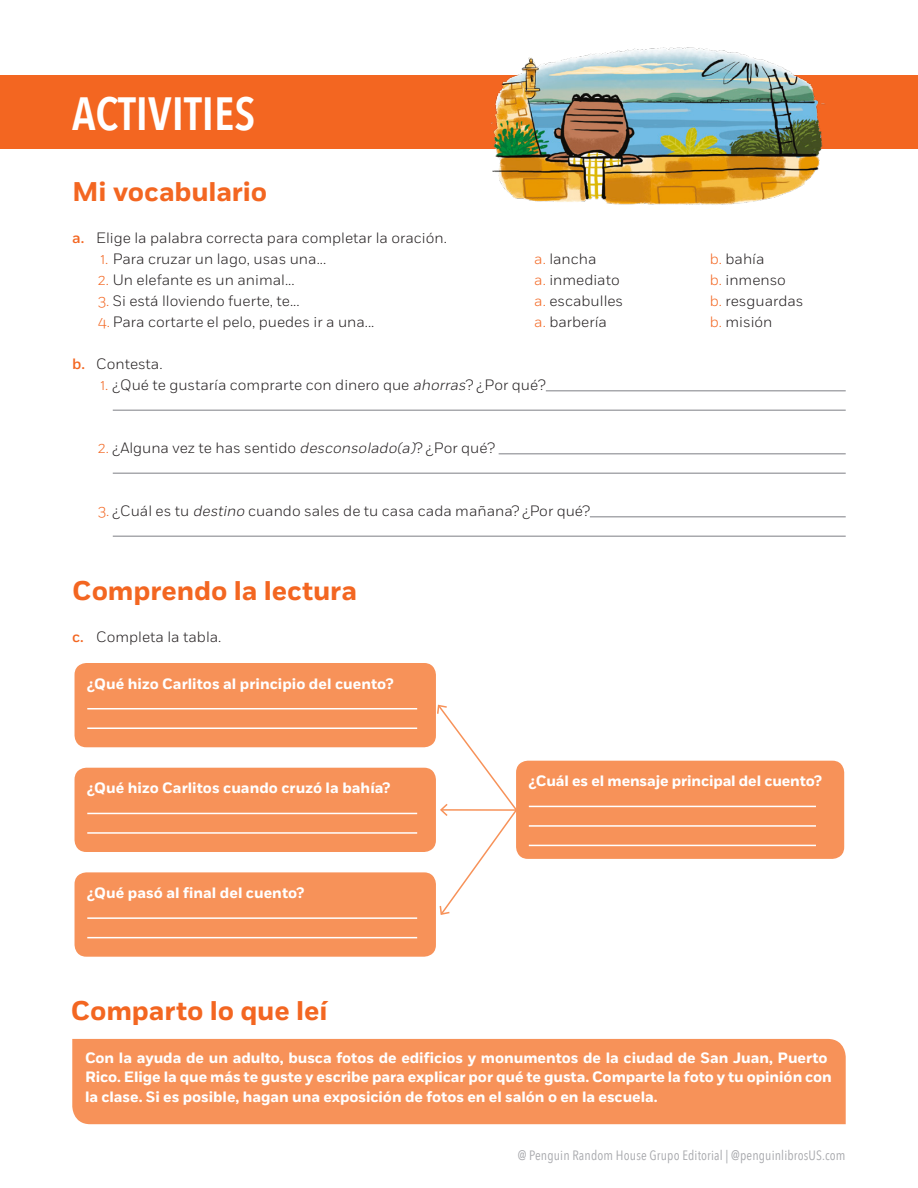
<style>
.page{position:relative;width:918px;height:1188px;background:#fff}
.page>*{position:absolute;margin:0;border:0;box-sizing:border-box;transform-origin:0 0}
.T2{font:600 46.5px "Avenir Next Condensed";color:#fff}
.t1{font:700 27px "Fort";letter-spacing:-.005em;color:#f36621}
.txt_cuadro_Actividad{font:700 15px/19.5px "Fort";letter-spacing:-.005em;color:#fff}
.txt_inciso_núm{font:300 15px "Fort";color:#231f20}
.txt_inciso{font:300 15px "Fort";color:#231f20}
.t2{font:13.5px "Avenir Next Condensed";letter-spacing:.01em;color:#a8a9ad}
.s1{font-weight:500;color:#f36621}
.s2{color:#f36621}
.s3{font-style:italic}
</style>
<div class="page">
<hr style="left:546px;top:390px;width:300px;height:2px;background:#a8a9ad">
<hr style="left:113px;top:410px;width:733px;height:1px;background:#a8a9ad">
<hr style="left:499px;top:453px;width:347px;height:1px;background:#a8a9ad">
<hr style="left:113px;top:472px;width:733px;height:2px;background:#a8a9ad">
<hr style="left:590px;top:516px;width:256px;height:2px;background:#a8a9ad">
<hr style="left:113px;top:536px;width:733px;height:1px;background:#a8a9ad">
<div style="left:0;top:75px;width:918px;height:74px;background:#f36621"></div>
<div style="left:72px;top:1039px;width:774px;height:85px;background:#f79259"></div>
<div style="left:75px;top:663px;width:361px;height:84px;background:#f79259;border-radius:12px"></div>
<hr style="left:87px;top:708px;width:330px;height:2px;background:#fff">
<hr style="left:87px;top:728px;width:330px;height:1px;background:#fff">
<div style="left:516px;top:761px;width:328px;height:98px;background:#f79259;border-radius:12px"></div>
<hr style="left:529px;top:806px;width:287px;height:1px;background:#fff">
<hr style="left:529px;top:825px;width:287px;height:2px;background:#fff">
<hr style="left:529px;top:845px;width:287px;height:1px;background:#fff">
<div style="left:75px;top:768px;width:361px;height:84px;background:#f79259;border-radius:12px"></div>
<hr style="left:87px;top:813px;width:330px;height:1px;background:#fff">
<hr style="left:87px;top:832px;width:330px;height:2px;background:#fff">
<div style="left:75px;top:872px;width:361px;height:85px;background:#f79259;border-radius:12px"></div>
<hr style="left:87px;top:917px;width:330px;height:2px;background:#fff">
<hr style="left:87px;top:937px;width:330px;height:1px;background:#fff">
<svg style="left:437px;top:704px;width:81px;height:211px"></svg>
<img style="left:491px;top:47px;width:334px;height:158px">
<p class="T2" style="left:72px;top:73px;width:184px">ACTIVITIES</p>
<p class="t1" style="left:72px;top:175px;width:196px">Mi vocabulario</p>
<p class="txt_inciso" style="left:72px;top:229px;width:376px"><span class="s1">a.</span> Elige la palabra correcta para completar la oración.</p>
<p class="txt_inciso_núm" style="left:101px;top:250px;width:227px"><span class="s2">1.</span> Para cruzar un lago, usas una...</p>
<p class="txt_inciso_núm" style="left:534px;top:250px;width:64px"><span class="s2">a.</span> lancha</p>
<p class="txt_inciso_núm" style="left:710px;top:250px;width:56px"><span class="s2">b.</span> bahía</p>
<p class="txt_inciso_núm" style="left:98px;top:271px;width:198px"><span class="s2">2.</span> Un elefante es un animal...</p>
<p class="txt_inciso_núm" style="left:534px;top:271px;width:87px"><span class="s2">a.</span> inmediato</p>
<p class="txt_inciso_núm" style="left:710px;top:271px;width:78px"><span class="s2">b.</span> inmenso</p>
<p class="txt_inciso_núm" style="left:98px;top:292px;width:203px"><span class="s2">3.</span> Si está lloviendo fuerte, te...</p>
<p class="txt_inciso_núm" style="left:534px;top:292px;width:90px"><span class="s2">a.</span> escabulles</p>
<p class="txt_inciso_núm" style="left:710px;top:292px;width:95px"><span class="s2">b.</span> resguardas</p>
<p class="txt_inciso_núm" style="left:98px;top:313px;width:278px"><span class="s2">4.</span> Para cortarte el pelo, puedes ir a una...</p>
<p class="txt_inciso_núm" style="left:534px;top:313px;width:74px"><span class="s2">a.</span> barbería</p>
<p class="txt_inciso_núm" style="left:710px;top:313px;width:64px"><span class="s2">b.</span> misión</p>
<p class="txt_inciso" style="left:72px;top:355px;width:92px"><span class="s1">b.</span> Contesta.</p>
<p class="txt_inciso_núm" style="left:101px;top:376px;width:447px"><span class="s2">1.</span> ¿Qué te gustaría comprarte con dinero que <span class="s3">ahorras</span>? ¿Por qué?</p>
<p class="txt_inciso_núm" style="left:98px;top:439px;width:399px"><span class="s2">2.</span> ¿Alguna vez te has sentido <span class="s3">desconsolado(a)</span>? ¿Por qué?</p>
<p class="txt_inciso_núm" style="left:98px;top:502px;width:494px"><span class="s2">3.</span> ¿Cuál es tu <span class="s3">destino</span> cuando sales de tu casa cada mañana? ¿Por qué?</p>
<p class="t1" style="left:72px;top:574px;width:286px">Comprendo la lectura</p>
<p class="txt_inciso" style="left:72px;top:628px;width:151px"><span class="s1">c.</span> Completa la tabla.</p>
<p class="txt_cuadro_Actividad" style="left:87px;top:674px;width:308px">¿Qué hizo Carlitos al principio del cuento?</p>
<p class="txt_cuadro_Actividad" style="left:87px;top:779px;width:305px">¿Qué hizo Carlitos cuando cruzó la bahía?</p>
<p class="txt_cuadro_Actividad" style="left:87px;top:883px;width:219px">¿Qué pasó al final del cuento?</p>
<p class="txt_cuadro_Actividad" style="left:529px;top:772px;width:295px">¿Cuál es el mensaje principal del cuento?</p>
<p class="t1" style="left:71px;top:994px;width:258px">Comparto lo que leí</p>
<p class="txt_cuadro_Actividad" style="left:85px;top:1048px;width:748px">Con la ayuda de un adulto, busca fotos de edificios y monumentos de la ciudad de San Juan, Puerto<br>Rico. Elige la que más te guste y escribe para explicar por qué te gusta. Comparte la foto y tu opinión con la clase. Si es posible, hagan una exposición de fotos en el salón o en la escuela.</p>
<p class="t2" style="left:518px;top:1143px;width:329px">@ Penguin Random House Grupo Editorial | @penguinlibrosUS.com</p>
</div>
